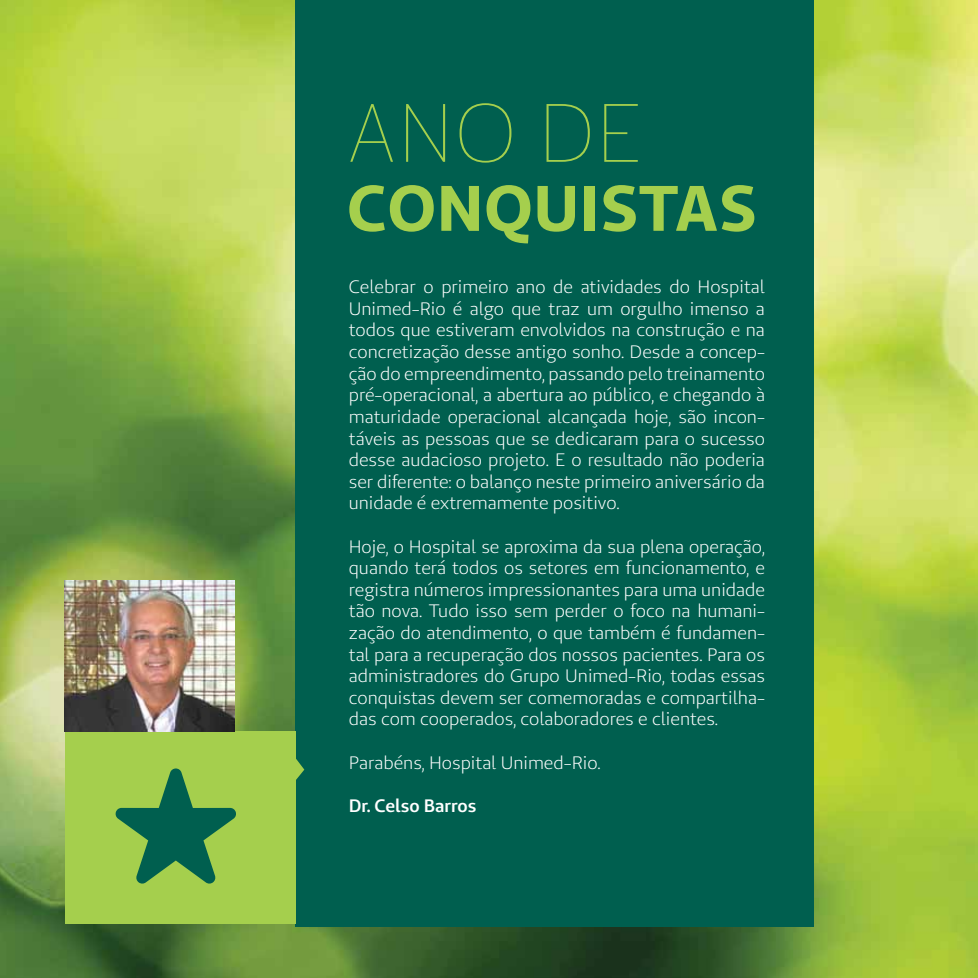
<style>
.page{position:relative;width:978px;height:978px;background:#fff}
.page>*{position:absolute;margin:0;border:0;box-sizing:border-box;transform-origin:0 0}
.t1{font:300 82.5px "Unimed Sans";color:#a5cf4d}
.t2{font:700 64.05px "Unimed Sans";letter-spacing:.01em;color:#a5cf4d}
.t3{font:18px/21.6px "Unimed Sans";color:#fff;text-align:justify}
.t4{font:600 18px "Unimed Sans";color:#fff}
</style>
<div class="page">
<img style="left:0;top:0;width:978px;height:978px">
<div style="left:296px;top:0;width:518px;height:926px;background:#005f4f"></div>
<div style="left:65px;top:731px;width:231px;height:193px;background:#a5cf4d"></div>
<img style="left:65px;top:580px;width:169px;height:151px">
<svg style="left:115px;top:768px;width:121px;height:116px"></svg>
<svg style="left:296px;top:759px;width:8px;height:21px"></svg>
<h1 class="t1" style="left:347px;top:82px;width:295px">ANO DE</h1>
<h2 class="t2" style="left:347px;top:166px;width:412px">CONQUISTAS</h2>
<p class="t3" style="left:349px;top:276px;width:418px">Celebrar o primeiro ano de atividades do Hospital Unimed-Rio é algo que traz um orgulho imenso a todos que estiveram envolvidos na construção e na concretização desse antigo sonho. Desde a concep&shy;ção do empreendimento, passando pelo treinamento pré-operacional, a abertura ao público, e chegando à maturidade operacional alcançada hoje, são incon&shy;táveis as pessoas que se dedicaram para o sucesso desse audacioso projeto. E o resultado não poderia ser diferente: o balanço neste primeiro aniversário da unidade é extremamente positivo.</p>
<p class="t3" style="left:349px;top:535px;width:418px">Hoje, o Hospital se aproxima da sua plena operação, quando terá todos os setores em funcionamento, e registra números impressionantes para uma unidade tão nova. Tudo isso sem perder o foco na humani&shy;zação do atendimento, o que também é fundamen&shy;tal para a recuperação dos nossos pacientes. Para os administradores do Grupo Unimed-Rio, todas essas conquistas devem ser comemoradas e compartilha&shy;das com cooperados, colaboradores e clientes.</p>
<p class="t3" style="left:349px;top:751px;width:254px">Parabéns, Hospital Unimed-Rio.</p>
<p class="t4" style="left:349px;top:794px;width:129px">Dr. Celso Barros</p>
</div>
